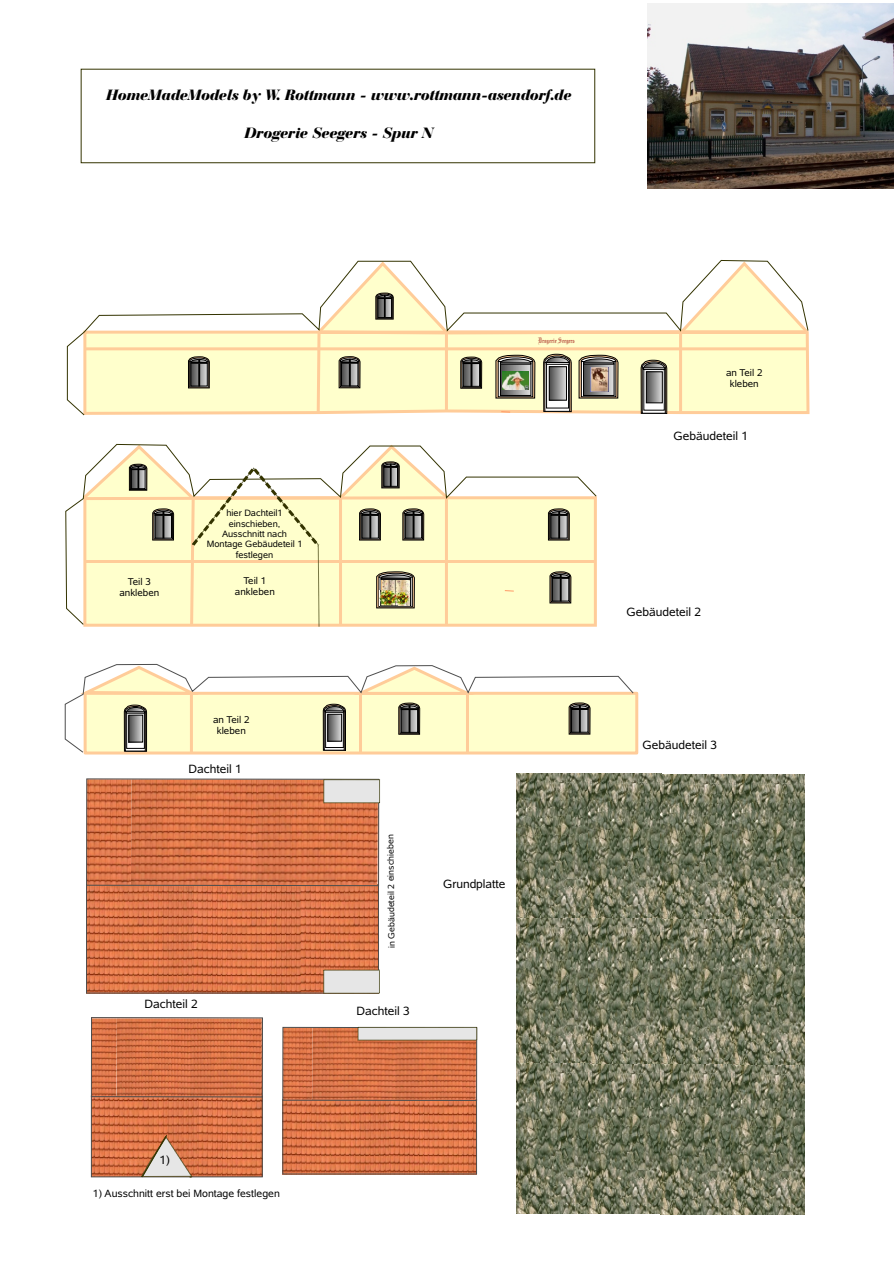
<style>
.page{position:relative;width:894px;height:1263px;background:#fff}
.page>*{position:absolute;margin:0;border:0;box-sizing:border-box;transform-origin:0 0}
.t1{font:italic 15.6px "Bauer Bodni Blk BT";color:#000}
.t2{font:12px "Albany";color:#000}
.t3{font:10.5px "Albany";color:#000}
.t4{font:9.9px/10.9px "Albany";color:#000;text-align:center}
.t5{font:9.15px/10.4px "Albany";color:#000;text-align:center}
.t6{font:8.85px "Albany";color:#000}
.t7{font:8.25px "Blackletter 686 BT";color:#900}
</style>
<div class="page">
<img style="left:648px;top:3px;width:246px;height:186px">
<svg style="left:84px;top:692px;width:554px;height:63px"></svg>
<svg style="left:65px;top:664px;width:569px;height:89px"></svg>
<svg style="left:86px;top:886px;width:293px;height:107px;background:#d27045"></svg>
<svg style="left:86px;top:779px;width:293px;height:107px;background:#cf6e45"></svg>
<svg style="left:67px;top:260px;width:741px;height:155px"></svg>
<svg style="left:65px;top:444px;width:532px;height:181px"></svg>
<svg style="left:91px;top:1097px;width:172px;height:80px;background:#d16f45"></svg>
<svg style="left:91px;top:1017px;width:172px;height:80px;background:#ce6f46"></svg>
<svg style="left:283px;top:1101px;width:194px;height:73px;background:#d37045"></svg>
<svg style="left:283px;top:1027px;width:194px;height:74px;background:#cd6e44"></svg>
<img style="left:517px;top:773px;width:216px;height:146px">
<img style="left:732px;top:775px;width:73px;height:144px">
<img style="left:517px;top:919px;width:288px;height:150px">
<img style="left:517px;top:1064px;width:287px;height:151px">
<div style="left:324px;top:780px;width:56px;height:23px;background:#e6e6e6"></div>
<div style="left:324px;top:970px;width:56px;height:23px;background:#e6e6e6"></div>
<div style="left:358px;top:1027px;width:119px;height:13px;background:#e6e6e6"></div>
<svg style="left:82px;top:462px;width:367px;height:165px;background:#f0ebc2"></svg>
<svg style="left:141px;top:1135px;width:51px;height:43px;background:#d1a086"></svg>
<h1 class="t1" style="left:106px;top:88px;width:467px">HomeMadeModels by W. Rottmann - www.rottmann-asendorf.de</h1>
<h1 class="t1" style="left:245px;top:127px;width:190px">Drogerie Seegers - Spur N</h1>
<p class="t4" style="left:119px;top:577px;width:41px">Teil 3 ankleben</p>
<p class="t5" style="left:207px;top:509px;width:97px">hier Dachteil1 einschieben,<br>Ausschnitt nach<br>Montage Gebäudeteil 1 festlegen</p>
<p class="t4" style="left:235px;top:576px;width:41px">Teil 1 ankleben</p>
<p class="t4" style="left:213px;top:715px;width:38px">an Teil 2 kleben</p>
<p class="t2" style="left:188px;top:764px;width:55px">Dachteil 1</p>
<p class="t2" style="left:145px;top:999px;width:55px">Dachteil 2</p>
<p class="t2" style="left:159px;top:1155px;width:12px">1)</p>
<p class="t3" style="left:93px;top:1189px;width:188px">1) Ausschnitt erst bei Montage festlegen</p>
<p class="t7" style="left:538px;top:336px;width:38px">Drogerie Seegers</p>
<p class="t4" style="left:726px;top:368px;width:38px">an Teil 2 kleben</p>
<p class="t2" style="left:673px;top:432px;width:76px">Gebäudeteil 1</p>
<p class="t6" style="left:388px;top:877px;width:39px;rotate:-91deg">i chi be</p>
<p class="t6" style="left:388px;top:922px;width:59px;rotate:-91deg">ä eel2ens</p>
<p class="t6" style="left:388px;top:948px;width:57px;rotate:-91deg">in Geb ud t i</p>
<p class="t2" style="left:356px;top:1007px;width:55px">Dachteil 3</p>
<p class="t2" style="left:443px;top:879px;width:64px">Grundplatte</p>
<p class="t2" style="left:626px;top:607px;width:76px">Gebäudeteil 2</p>
<p class="t2" style="left:642px;top:740px;width:76px">Gebäudeteil 3</p>
</div>
